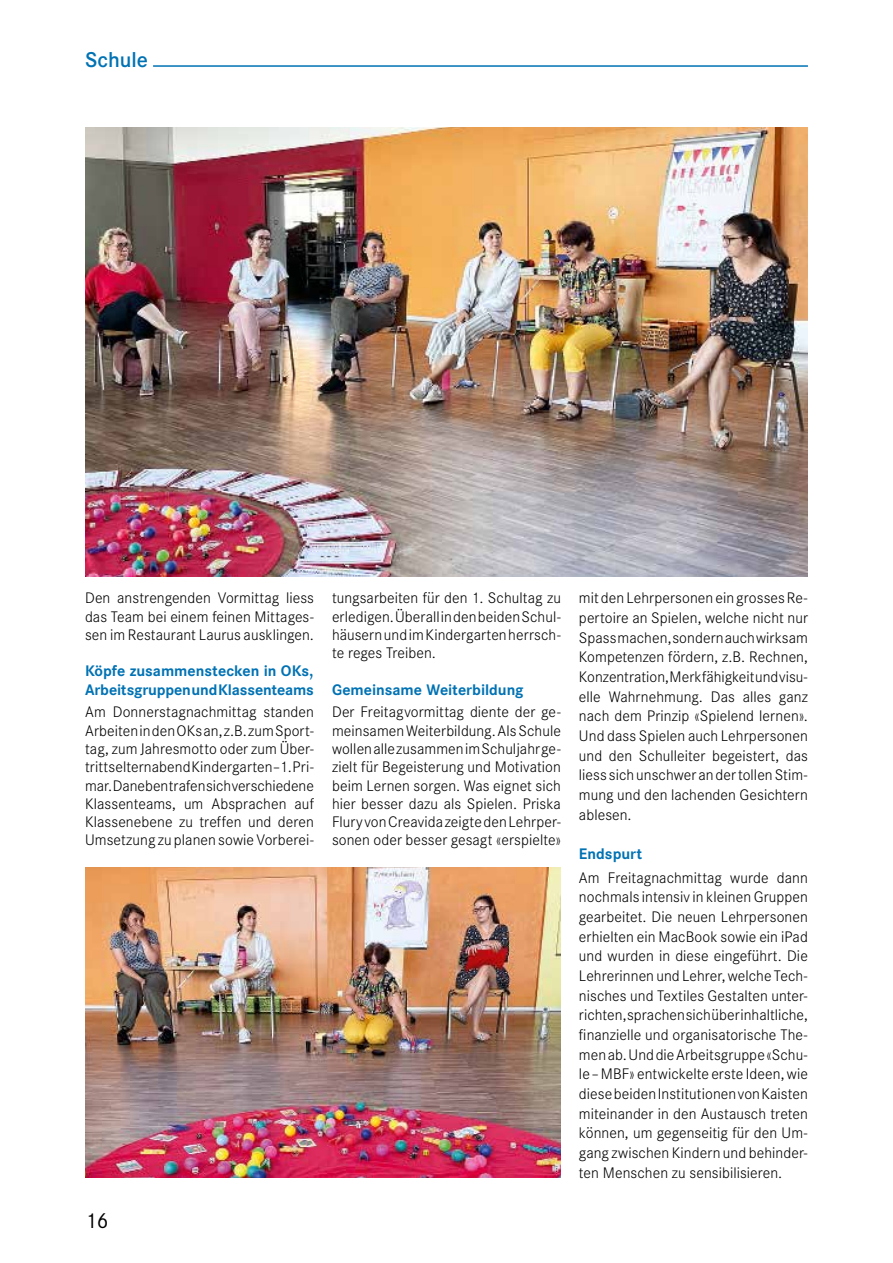
<style>
.page{position:relative;width:893px;height:1263px;background:#fff}
.page>*{position:absolute;margin:0;border:0;box-sizing:border-box;transform-origin:0 0}
.t1{font:500 21px "Corporate S";color:#0072b4}
.t2{font:21px "Corporate S";color:#000}
.t3{font:300 15px/19.6px "Corporate S";letter-spacing:.005em;color:#000;text-align:justify}
.t4{font:700 15px/18.3px "Corporate S";letter-spacing:-.005em;color:#0072b4}
</style>
<div class="page">
<hr style="left:153px;top:65px;width:655px;height:2px;background:#0072b4">
<img style="left:85px;top:128px;width:723px;height:448px">
<img style="left:85px;top:867px;width:476px;height:311px">
<h1 class="t1" style="left:85px;top:47px;width:65px">Schule</h1>
<p class="t3" style="left:85px;top:589px;width:230px;line-height:18.3px">Den anstrengenden Vormittag liess das Team bei einem feinen Mittages&shy;sen im Restaurant Laurus ausklingen.</p>
<p class="t4" style="left:85px;top:662px;width:230px">Köpfe zusammenstecken in OKs,<br>Arbeitsgruppen und Klassenteams</p>
<p class="t3" style="left:85px;top:703px;width:230px;line-height:18.3px">Am Donnerstagnachmittag standen Arbeiten in den OKs an, z.B. zum Sport&shy;tag, zum Jahresmotto oder zum Über&shy;trittselternabend Kindergarten – 1. Pri&shy;mar. Daneben trafen sich verschiedene Klassenteams, um Absprachen auf Klassenebene zu treffen und deren Umsetzung zu planen sowie Vorberei-</p>
<p class="t3" style="left:332px;top:589px;width:230px;line-height:18.3px">tungsarbeiten für den 1. Schultag zu erledigen. Überall in den beiden Schul&shy;häusern und im Kindergarten herrsch&shy;te reges Treiben.</p>
<p class="t4" style="left:332px;top:681px;width:193px">Gemeinsame Weiterbildung</p>
<p class="t3" style="left:332px;top:703px;width:230px;line-height:18.3px">Der Freitagvormittag diente der ge&shy;meinsamen Weiterbildung. Als Schule wollen alle zusammen im Schuljahr ge&shy;zielt für Begeisterung und Motivation beim Lernen sorgen. Was eignet sich hier besser dazu als Spielen. Priska Flury von Creavida zeigte den Lehrper&shy;sonen oder besser gesagt «erspielte»</p>
<h1 class="t2" style="left:85px;top:1208px;width:25px">16</h1>
<p class="t3" style="left:579px;top:588px;width:230px">mit den Lehrpersonen ein grosses Re&shy;pertoire an Spielen, welche nicht nur Spass machen, sondern auch wirksam Kompetenzen fördern, z.B. Rechnen, Konzentration, Merkfähigkeit und visu&shy;elle Wahrnehmung. Das alles ganz nach dem Prinzip «Spielend lernen».<br>Und dass Spielen auch Lehrpersonen und den Schulleiter begeistert, das liess sich unschwer an der tollen Stim&shy;mung und den lachenden Gesichtern ablesen.</p>
<p class="t4" style="left:579px;top:845px;width:65px">Endspurt</p>
<p class="t3" style="left:579px;top:868px;width:230px">Am Freitagnachmittag wurde dann nochmals intensiv in kleinen Gruppen gearbeitet. Die neuen Lehrpersonen erhielten ein MacBook sowie ein iPad und wurden in diese eingeführt. Die Lehrerinnen und Lehrer, welche Tech&shy;nisches und Textiles Gestalten unter&shy;richten, sprachen sich über inhaltliche, finanzielle und organisatorische The&shy;men ab. Und die Arbeitsgruppe «Schu&shy;le – MBF» entwickelte erste Ideen, wie diese beiden Institutionen von Kaisten miteinander in den Austausch treten können, um gegenseitig für den Um&shy;gang zwischen Kindern und behinder&shy;ten Menschen zu sensibilisieren.</p>
</div>
